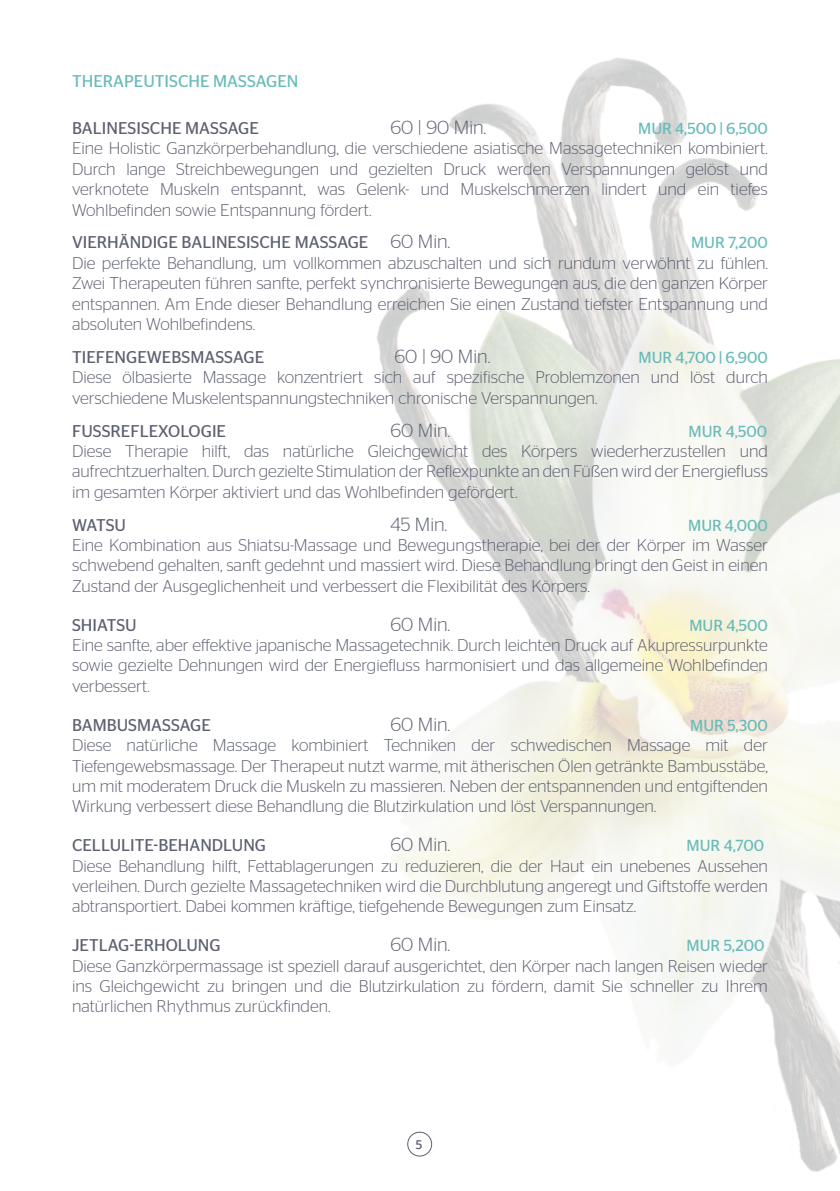
<style>
.page{position:relative;width:840px;height:1191px;background:#fff}
.page>*{position:absolute;margin:0;border:0;box-sizing:border-box;transform-origin:0 0}
.t1{font:300 19px "Stag Sans";color:#5d6070}
.t2{font:300 17px/20.4px "Stag Sans";color:#5d6070;text-align:justify}
.t3{font:17px "Stag Sans";color:#5d6070}
.t4{font:17px "Stag Sans";color:#68bbb9}
.t5{font:16px "Stag Sans";color:#68bbb9}
.t6{font:600 12.2px "Open Sans";color:#5d6070}
.s1{font-weight:300;font-size:19px}
</style>
<div class="page">
<img style="left:377px;top:58px;width:462px;height:1114px">
<div style="left:407px;top:1131px;width:25px;height:25px;border:1px solid #5d6070;border-radius:50%"></div>
<p class="t4" style="left:72px;top:72px;width:228px">THERAPEUTISCHE MASSAGEN</p>
<p class="t3" style="left:72px;top:118px;width:188px">BALINESISCHE MASSAGE</p>
<p class="t1" style="left:390px;top:117px;width:97px">60 | 90 Min.</p>
<p class="t5" style="left:637px;top:119px;width:131px">MUR 4,500 | 6,500</p>
<p class="t2" style="left:72px;top:138px;width:697px">Eine Holistic Ganzkörperbehandlung, die verschiedene asiatische Massagetechniken kombiniert.<br>Durch lange Streichbewegungen und gezielten Druck werden Verspannungen gelöst und verknotete Muskeln entspannt, was Gelenk- und Muskelschmerzen lindert und ein tiefes Wohlbefinden sowie Entspannung fördert.</p>
<p class="t3" style="left:72px;top:233px;width:379px">VIERHÄNDIGE BALINESISCHE MASSAGE <span class="s1">60 Min.</span></p>
<p class="t5" style="left:690px;top:234px;width:78px">MUR 7,200</p>
<p class="t2" style="left:72px;top:252px;width:697px">Die perfekte Behandlung, um vollkommen abzuschalten und sich rundum verwöhnt zu fühlen.<br>Zwei Therapeuten führen sanfte, perfekt synchronisierte Bewegungen aus, die den ganzen Körper entspannen. Am Ende dieser Behandlung erreichen Sie einen Zustand tiefster Entspannung und absoluten Wohlbefindens.</p>
<p class="t3" style="left:72px;top:347px;width:193px">TIEFENGEWEBSMASSAGE</p>
<p class="t1" style="left:394px;top:346px;width:97px">60 | 90 Min.</p>
<p class="t5" style="left:638px;top:348px;width:131px">MUR 4,700 | 6,900</p>
<p class="t2" style="left:72px;top:367px;width:697px">Diese ölbasierte Massage konzentriert sich auf spezifische Problemzonen und löst durch verschiedene Muskelentspannungstechniken chronische Verspannungen.</p>
<p class="t3" style="left:72px;top:421px;width:155px">FUSSREFLEXOLOGIE</p>
<p class="t1" style="left:390px;top:419px;width:61px">60 Min.</p>
<p class="t5" style="left:688px;top:422px;width:80px">MUR 4,500</p>
<p class="t2" style="left:72px;top:440px;width:697px">Diese Therapie hilft, das natürliche Gleichgewicht des Körpers wiederherzustellen und aufrechtzuerhalten. Durch gezielte Stimulation der Reflexpunkte an den Füßen wird der Energiefluss im gesamten Körper aktiviert und das Wohlbefinden gefördert.</p>
<p class="t3" style="left:72px;top:515px;width:55px">WATSU</p>
<p class="t1" style="left:390px;top:513px;width:58px">45 Min.</p>
<p class="t5" style="left:687px;top:516px;width:81px">MUR 4,000</p>
<p class="t2" style="left:72px;top:534px;width:697px">Eine Kombination aus Shiatsu-Massage und Bewegungstherapie, bei der der Körper im Wasser schwebend gehalten, sanft gedehnt und massiert wird. Diese Behandlung bringt den Geist in einen Zustand der Ausgeglichenheit und verbessert die Flexibilität des Körpers.</p>
<p class="t3" style="left:72px;top:615px;width:66px">SHIATSU</p>
<p class="t1" style="left:390px;top:613px;width:61px">60 Min.</p>
<p class="t5" style="left:689px;top:616px;width:80px">MUR 4,500</p>
<p class="t2" style="left:72px;top:634px;width:697px">Eine sanfte, aber effektive japanische Massagetechnik. Durch leichten Druck auf Akupressurpunkte sowie gezielte Dehnungen wird der Energiefluss harmonisiert und das allgemeine Wohlbefinden verbessert.</p>
<p class="t3" style="left:72px;top:715px;width:140px">BAMBUSMASSAGE</p>
<p class="t1" style="left:390px;top:713px;width:61px">60 Min.</p>
<p class="t5" style="left:690px;top:716px;width:79px">MUR 5,300</p>
<p class="t2" style="left:72px;top:735px;width:697px">Diese natürliche Massage kombiniert Techniken der schwedischen Massage mit der Tiefengewebsmassage. Der Therapeut nutzt warme, mit ätherischen Ölen getränkte Bambusstäbe, um mit moderatem Druck die Muskeln zu massieren. Neben der entspannenden und entgiftenden Wirkung verbessert diese Behandlung die Blutzirkulation und löst Verspannungen.</p>
<p class="t3" style="left:72px;top:835px;width:195px">CELLULITE-BEHANDLUNG</p>
<p class="t1" style="left:390px;top:834px;width:61px">60 Min.</p>
<p class="t5" style="left:686px;top:836px;width:79px">MUR 4,700</p>
<p class="t2" style="left:72px;top:855px;width:697px">Diese Behandlung hilft, Fettablagerungen zu reduzieren, die der Haut ein unebenes Aussehen verleihen. Durch gezielte Massagetechniken wird die Durchblutung angeregt und Giftstoffe werden abtransportiert. Dabei kommen kräftige, tiefgehende Bewegungen zum Einsatz.</p>
<p class="t3" style="left:72px;top:935px;width:150px">JETLAG-ERHOLUNG</p>
<p class="t1" style="left:390px;top:934px;width:61px">60 Min.</p>
<p class="t5" style="left:686px;top:936px;width:79px">MUR 5,200</p>
<p class="t2" style="left:72px;top:955px;width:697px">Diese Ganzkörpermassage ist speziell darauf ausgerichtet, den Körper nach langen Reisen wieder ins Gleichgewicht zu bringen und die Blutzirkulation zu fördern, damit Sie schneller zu Ihrem natürlichen Rhythmus zurückfinden.</p>
<p class="t6" style="left:415px;top:1136px;width:8px">5</p>
</div>
